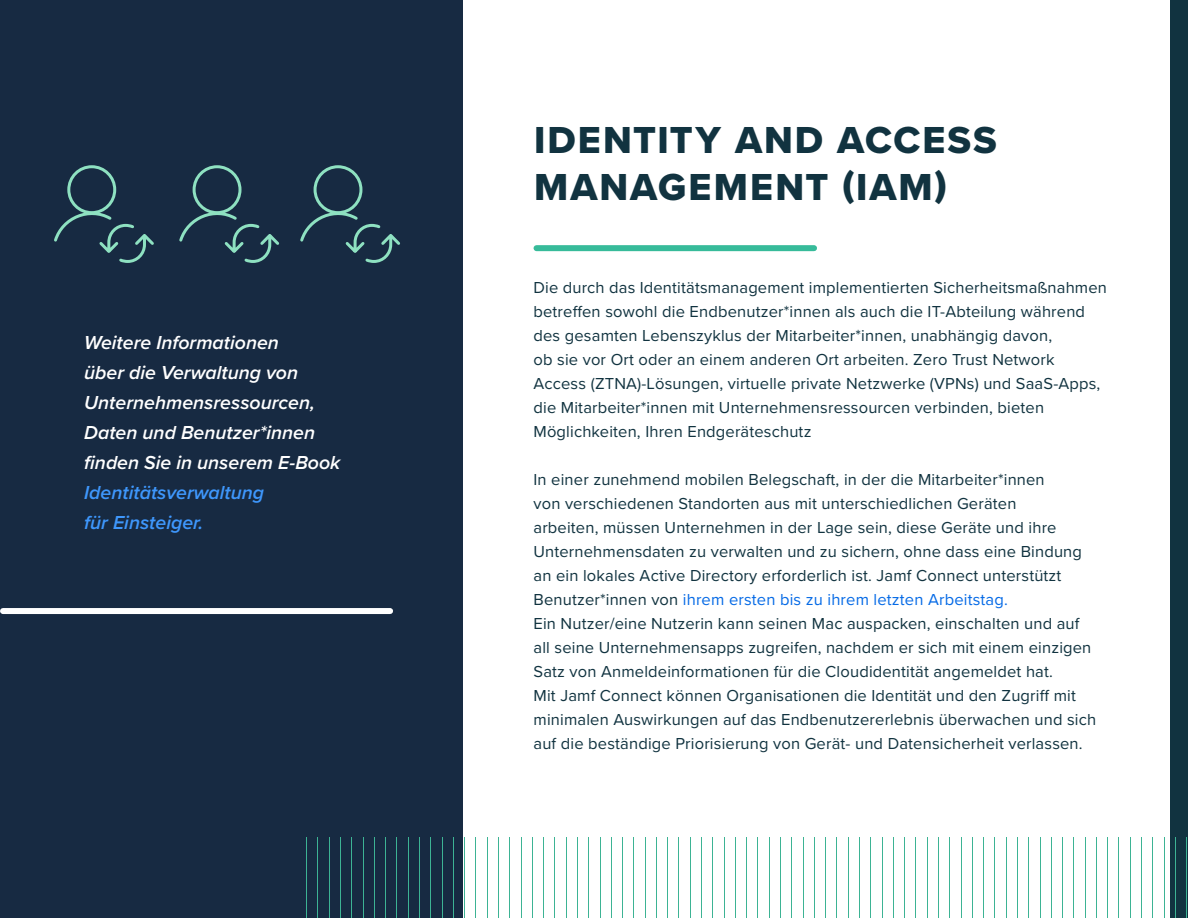
<style>
.page{position:relative;width:1188px;height:918px;background:#fff}
.page>*{position:absolute;margin:0;border:0;box-sizing:border-box;transform-origin:0 0}
.paragraph-header{font:39px/46.8px "Proxima Nova Extrabld";letter-spacing:.05em;color:#113340}
.lead-italic{font:italic 600 19.5px/30px "Proxima Nova";color:#fff}
.List_Paragraph{font:16.5px/24px "Proxima Nova";letter-spacing:.01em;color:#113340}
.s1{color:#3e97fc}
.s2{color:#056ae6}
</style>
<div class="page">
<div style="left:0;top:0;width:462px;height:918px;background:#172a42"></div>
<div style="left:1171px;top:0;width:17px;height:918px;background:#113340"></div>
<div style="left:537px;top:245px;width:277px;height:6px;background:#37bb9a"></div>
<hr style="left:397px;top:837px;width:1px;height:81px;background:#3db394">
<hr style="left:374px;top:837px;width:1px;height:81px;background:#3db394">
<hr style="left:351px;top:837px;width:1px;height:81px;background:#3db394">
<hr style="left:329px;top:837px;width:1px;height:81px;background:#3db394">
<hr style="left:306px;top:837px;width:1px;height:81px;background:#3db394">
<hr style="left:385px;top:837px;width:1px;height:81px;background:#3db394">
<hr style="left:363px;top:837px;width:1px;height:81px;background:#3db394">
<hr style="left:340px;top:837px;width:1px;height:81px;background:#3db394">
<hr style="left:318px;top:837px;width:1px;height:81px;background:#3db394">
<hr style="left:509px;top:837px;width:1px;height:81px;background:#3db394">
<hr style="left:487px;top:837px;width:1px;height:81px;background:#3db394">
<hr style="left:464px;top:837px;width:1px;height:81px;background:#3db394">
<hr style="left:442px;top:837px;width:1px;height:81px;background:#3db394">
<hr style="left:419px;top:837px;width:1px;height:81px;background:#3db394">
<hr style="left:498px;top:837px;width:1px;height:81px;background:#3db394">
<hr style="left:476px;top:837px;width:1px;height:81px;background:#3db394">
<hr style="left:453px;top:837px;width:1px;height:81px;background:#3db394">
<hr style="left:430px;top:837px;width:1px;height:81px;background:#3db394">
<hr style="left:408px;top:837px;width:1px;height:81px;background:#3db394">
<hr style="left:622px;top:837px;width:1px;height:81px;background:#3db394">
<hr style="left:600px;top:837px;width:1px;height:81px;background:#3db394">
<hr style="left:577px;top:837px;width:1px;height:81px;background:#3db394">
<hr style="left:555px;top:837px;width:1px;height:81px;background:#3db394">
<hr style="left:532px;top:837px;width:1px;height:81px;background:#3db394">
<hr style="left:611px;top:837px;width:1px;height:81px;background:#3db394">
<hr style="left:588px;top:837px;width:1px;height:81px;background:#3db394">
<hr style="left:566px;top:837px;width:1px;height:81px;background:#3db394">
<hr style="left:543px;top:837px;width:1px;height:81px;background:#3db394">
<hr style="left:521px;top:837px;width:1px;height:81px;background:#3db394">
<hr style="left:735px;top:837px;width:1px;height:81px;background:#3db394">
<hr style="left:712px;top:837px;width:1px;height:81px;background:#3db394">
<hr style="left:690px;top:837px;width:1px;height:81px;background:#3db394">
<hr style="left:667px;top:837px;width:1px;height:81px;background:#3db394">
<hr style="left:645px;top:837px;width:1px;height:81px;background:#3db394">
<hr style="left:724px;top:837px;width:1px;height:81px;background:#3db394">
<hr style="left:701px;top:837px;width:1px;height:81px;background:#3db394">
<hr style="left:679px;top:837px;width:1px;height:81px;background:#3db394">
<hr style="left:656px;top:837px;width:1px;height:81px;background:#3db394">
<hr style="left:633px;top:837px;width:1px;height:81px;background:#3db394">
<hr style="left:848px;top:837px;width:1px;height:81px;background:#3db394">
<hr style="left:825px;top:837px;width:1px;height:81px;background:#3db394">
<hr style="left:803px;top:837px;width:1px;height:81px;background:#3db394">
<hr style="left:780px;top:837px;width:1px;height:81px;background:#3db394">
<hr style="left:758px;top:837px;width:1px;height:81px;background:#3db394">
<hr style="left:837px;top:837px;width:1px;height:81px;background:#3db394">
<hr style="left:814px;top:837px;width:1px;height:81px;background:#3db394">
<hr style="left:791px;top:837px;width:1px;height:81px;background:#3db394">
<hr style="left:769px;top:837px;width:1px;height:81px;background:#3db394">
<hr style="left:746px;top:837px;width:1px;height:81px;background:#3db394">
<hr style="left:961px;top:837px;width:1px;height:81px;background:#3db394">
<hr style="left:938px;top:837px;width:1px;height:81px;background:#3db394">
<hr style="left:916px;top:837px;width:1px;height:81px;background:#3db394">
<hr style="left:893px;top:837px;width:1px;height:81px;background:#3db394">
<hr style="left:870px;top:837px;width:1px;height:81px;background:#3db394">
<hr style="left:949px;top:837px;width:1px;height:81px;background:#3db394">
<hr style="left:927px;top:837px;width:1px;height:81px;background:#3db394">
<hr style="left:904px;top:837px;width:1px;height:81px;background:#3db394">
<hr style="left:882px;top:837px;width:1px;height:81px;background:#3db394">
<hr style="left:859px;top:837px;width:1px;height:81px;background:#3db394">
<hr style="left:1074px;top:837px;width:1px;height:81px;background:#3db394">
<hr style="left:1051px;top:837px;width:1px;height:81px;background:#3db394">
<hr style="left:1028px;top:837px;width:1px;height:81px;background:#3db394">
<hr style="left:1006px;top:837px;width:1px;height:81px;background:#3db394">
<hr style="left:983px;top:837px;width:1px;height:81px;background:#3db394">
<hr style="left:1062px;top:837px;width:1px;height:81px;background:#3db394">
<hr style="left:1040px;top:837px;width:1px;height:81px;background:#3db394">
<hr style="left:1017px;top:837px;width:1px;height:81px;background:#3db394">
<hr style="left:995px;top:837px;width:1px;height:81px;background:#3db394">
<hr style="left:972px;top:837px;width:1px;height:81px;background:#3db394">
<hr style="left:1186px;top:837px;width:1px;height:81px;background:#3db394">
<hr style="left:1164px;top:837px;width:1px;height:81px;background:#3db394">
<hr style="left:1141px;top:837px;width:1px;height:81px;background:#3db394">
<hr style="left:1119px;top:837px;width:1px;height:81px;background:#3db394">
<hr style="left:1096px;top:837px;width:1px;height:81px;background:#3db394">
<hr style="left:1175px;top:837px;width:1px;height:81px;background:#3db394">
<hr style="left:1152px;top:837px;width:1px;height:81px;background:#3db394">
<hr style="left:1130px;top:837px;width:1px;height:81px;background:#3db394">
<hr style="left:1107px;top:837px;width:1px;height:81px;background:#3db394">
<hr style="left:1085px;top:837px;width:1px;height:81px;background:#3db394">
<div style="left:3px;top:608px;width:387px;height:6px;background:#fff"></div>
<svg style="left:54px;top:207px;width:100px;height:56px"></svg>
<svg style="left:300px;top:207px;width:100px;height:56px"></svg>
<div style="left:67px;top:165px;width:49px;height:49px;border:3px solid #8ee1c1;border-radius:50%"></div>
<svg style="left:179px;top:207px;width:101px;height:56px"></svg>
<div style="left:193px;top:165px;width:49px;height:49px;border:3px solid #8ee1c1;border-radius:50%"></div>
<div style="left:314px;top:165px;width:48px;height:49px;border:3px solid #8ee1c1;border-radius:50%"></div>
<p class="lead-italic" style="left:84px;top:327px;width:258px">Weitere Informationen<br>über die Verwaltung von<br>Unternehmensressourcen,<br>Daten und Benutzer*innen finden Sie in unserem E-Book<br><span class="s1">Identitätsverwaltung<br>für Einsteiger.</span></p>
<p class="paragraph-header" style="left:534px;top:116px;width:464px">IDENTITY AND ACCESS<br>MANAGEMENT (IAM)</p>
<p class="List_Paragraph" style="left:534px;top:275px;width:575px">Die durch das Identitätsmanagement implementierten Sicherheitsmaßnahmen betreffen sowohl die Endbenutzer*innen als auch die IT-Abteilung während des gesamten Lebenszyklus der Mitarbeiter*innen, unabhängig davon,<br>ob sie vor Ort oder an einem anderen Ort arbeiten. Zero Trust Network Access (ZTNA)-Lösungen, virtuelle private Netzwerke (VPNs) und SaaS-Apps, die Mitarbeiter*innen mit Unternehmensressourcen verbinden, bieten Möglichkeiten, Ihren Endgeräteschutz</p>
<p class="List_Paragraph" style="left:534px;top:467px;width:550px">In einer zunehmend mobilen Belegschaft, in der die Mitarbeiter*innen<br>von verschiedenen Standorten aus mit unterschiedlichen Geräten arbeiten, müssen Unternehmen in der Lage sein, diese Geräte und ihre Unternehmensdaten zu verwalten und zu sichern, ohne dass eine Bindung an ein lokales Active Directory erforderlich ist. Jamf Connect unterstützt Benutzer*innen von <span class="s2">ihrem ersten bis zu ihrem letzten Arbeitstag.</span></p>
<p class="List_Paragraph" style="left:534px;top:611px;width:564px">Ein Nutzer/eine Nutzerin kann seinen Mac auspacken, einschalten und auf all seine Unternehmensapps zugreifen, nachdem er sich mit einem einzigen Satz von Anmeldeinformationen für die Cloudidentität angemeldet hat.<br>Mit Jamf Connect können Organisationen die Identität und den Zugriff mit minimalen Auswirkungen auf das Endbenutzererlebnis überwachen und sich auf die beständige Priorisierung von Gerät- und Datensicherheit verlassen.</p>
</div>
